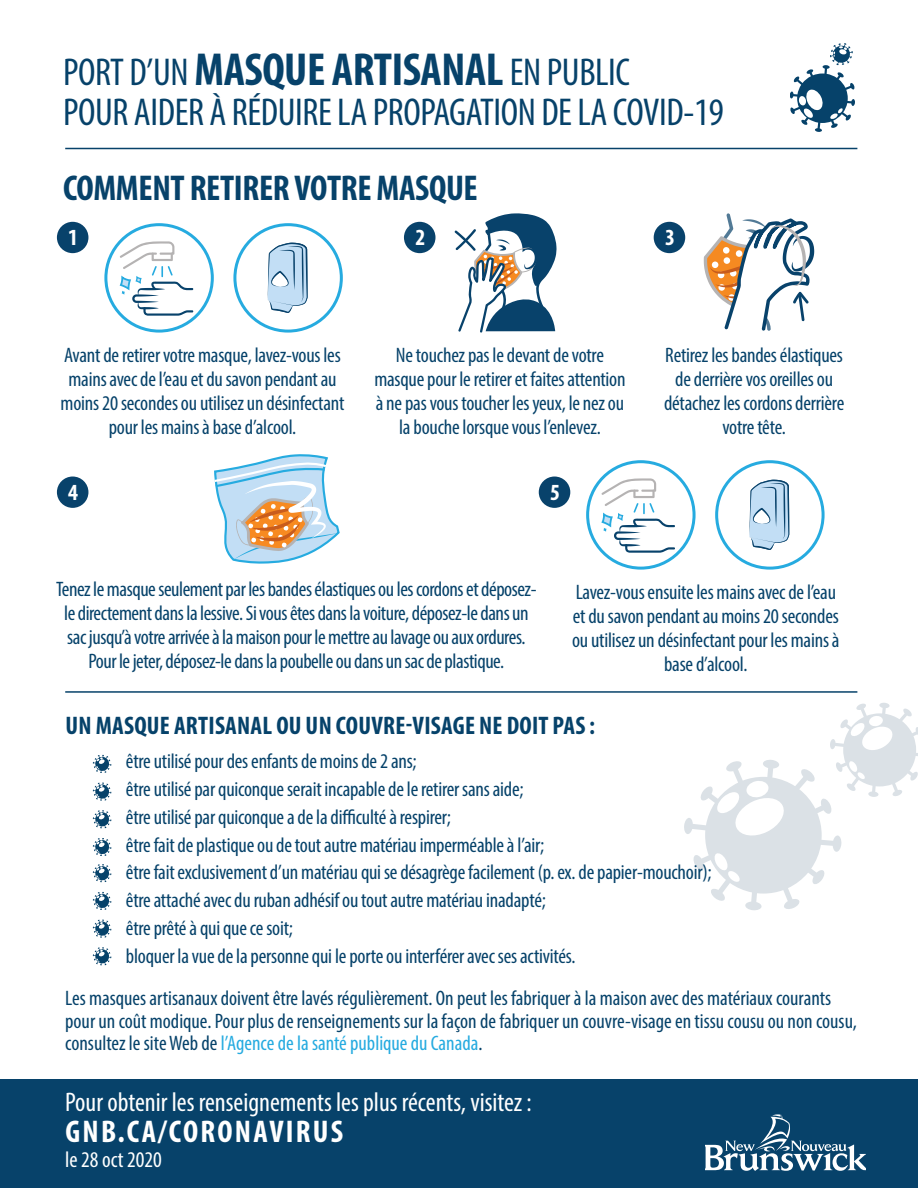
<style>
.page{position:relative;width:918px;height:1188px;background:#fff}
.page>*{position:absolute;margin:0;border:0;box-sizing:border-box;transform-origin:0 0}
.t1{font:condensed 39px/40.5px "Myriad Pro";letter-spacing:-.01em;color:#07426a}
.t2{font:700 condensed 36px "Myriad Pro";letter-spacing:-.01em;color:#07426a}
.t3{font:700 condensed 31.5px "Myriad Pro";letter-spacing:.07em;color:#fff}
.t4{font:condensed 27px "Myriad Pro";color:#fff}
.t5{font:700 condensed 25.5px "Myriad Pro";letter-spacing:.01em;color:#06426a}
.t6{font:700 condensed 23.25px "Myriad Pro";color:#fff}
.t7{font:condensed 22.5px "Myriad Pro";color:#fff}
.t8{font:condensed 21px/24px "Myriad Pro";letter-spacing:-.01em;color:#06426a;text-align:center}
.s1{font-weight:700;font-size:46.5px}
.s2{color:#26abe0}
</style>
<div class="page">
<svg style="left:267px;top:243px;width:41px;height:70px"></svg>
<div style="left:233px;top:223px;width:110px;height:110px;border:3px solid #26abe0;border-radius:50%"></div>
<svg style="left:118px;top:241px;width:76px;height:75px"></svg>
<div style="left:104px;top:223px;width:110px;height:110px;border:3px solid #26abe0;border-radius:50%"></div>
<svg style="left:455px;top:213px;width:102px;height:120px"></svg>
<svg style="left:704px;top:213px;width:110px;height:118px"></svg>
<svg style="left:214px;top:454px;width:126px;height:110px"></svg>
<svg style="left:790px;top:43px;width:65px;height:89px"></svg>
<svg style="left:684px;top:703px;width:234px;height:208px"></svg>
<hr style="left:65px;top:691px;width:792px;height:2px;background:#07426a">
<div style="left:0;top:1079px;width:918px;height:109px;background:#07426a"></div>
<svg style="left:706px;top:1114px;width:159px;height:57px"></svg>
<svg style="left:749px;top:480px;width:40px;height:70px"></svg>
<div style="left:715px;top:460px;width:110px;height:110px;border:3px solid #26abe0;border-radius:50%"></div>
<svg style="left:600px;top:478px;width:75px;height:75px"></svg>
<div style="left:586px;top:460px;width:110px;height:110px;border:3px solid #26abe0;border-radius:50%"></div>
<svg style="left:93px;top:755px;width:18px;height:18px"></svg>
<svg style="left:93px;top:783px;width:18px;height:18px"></svg>
<svg style="left:93px;top:810px;width:18px;height:18px"></svg>
<svg style="left:93px;top:838px;width:18px;height:18px"></svg>
<svg style="left:93px;top:864px;width:18px;height:18px"></svg>
<svg style="left:93px;top:892px;width:18px;height:18px"></svg>
<svg style="left:93px;top:920px;width:18px;height:18px"></svg>
<svg style="left:93px;top:947px;width:18px;height:18px"></svg>
<div style="left:57px;top:222px;width:31px;height:31px;background:#08426b;border-radius:50%"></div>
<div style="left:57px;top:477px;width:31px;height:31px;background:#08426b;border-radius:50%"></div>
<div style="left:404px;top:222px;width:31px;height:31px;background:#08426b;border-radius:50%"></div>
<div style="left:539px;top:477px;width:31px;height:31px;background:#08426b;border-radius:50%"></div>
<div style="left:654px;top:222px;width:31px;height:31px;background:#08426b;border-radius:50%"></div>
<hr style="left:65px;top:148px;width:792px;height:1px;background:#07426a">
<p class="t1" style="left:63px;top:51px;width:662px">PORT D’UN <span class="s1">MASQUE ARTISANAL</span> EN PUBLIC<br>POUR AIDER À RÉDUIRE LA PROPAGATION DE LA COVID-19</p>
<p class="t2" style="left:63px;top:166px;width:416px">COMMENT RETIRER VOTRE MASQUE</p>
<p class="t6" style="left:68px;top:223px;width:11px">1</p>
<p class="t6" style="left:415px;top:223px;width:11px">2</p>
<p class="t6" style="left:665px;top:223px;width:11px">3</p>
<p class="t8" style="left:61px;top:343px;width:285px">Avant de retirer votre masque, lavez-vous les mains avec de l’eau et du savon pendant au moins 20 secondes ou utilisez un désinfectant pour les mains à base d’alcool.</p>
<p class="t6" style="left:68px;top:478px;width:11px">4</p>
<p class="t8" style="left:374px;top:343px;width:253px">Ne touchez pas le devant de votre masque pour le retirer et faites attention à ne pas vous toucher les yeux, le nez ou la bouche lorsque vous l’enlevez.</p>
<p class="t8" style="left:664px;top:343px;width:182px">Retirez les bandes élastiques de derrière vos oreilles ou détachez les cordons derrière votre tête.</p>
<p class="t6" style="left:550px;top:478px;width:11px">5</p>
<p class="t8" style="left:56px;top:577px;width:482px">Tenez le masque seulement par les bandes élastiques ou les cordons et déposez&shy;le directement dans la lessive. Si vous êtes dans la voiture, déposez-le dans un sac jusqu’à votre arrivée à la maison pour le mettre au lavage ou aux ordures.<br>Pour le jeter, déposez-le dans la poubelle ou dans un sac de plastique.</p>
<p class="t8" style="left:572px;top:580px;width:269px">Lavez-vous ensuite les mains avec de l’eau et du savon pendant au moins 20 secondes ou utilisez un désinfectant pour les mains à base d’alcool.</p>
<p class="t5" style="left:65px;top:709px;width:531px">UN MASQUE ARTISANAL OU UN COUVRE-VISAGE NE DOIT PAS :</p>
<p class="t8" style="left:126px;top:749px;width:292px">être utilisé pour des enfants de moins de 2 ans;</p>
<p class="t8" style="left:126px;top:777px;width:399px">être utilisé par quiconque serait incapable de le retirer sans aide;</p>
<p class="t8" style="left:126px;top:805px;width:326px">être utilisé par quiconque a de la difficulté à respirer;</p>
<p class="t8" style="left:126px;top:832px;width:420px">être fait de plastique ou de tout autre matériau imperméable à l’air;</p>
<p class="t8" style="left:126px;top:860px;width:587px">être fait exclusivement d’un matériau qui se désagrège facilement (p. ex. de papier-mouchoir);</p>
<p class="t8" style="left:126px;top:888px;width:421px">être attaché avec du ruban adhésif ou tout autre matériau inadapté;</p>
<p class="t8" style="left:126px;top:916px;width:168px">être prêté à qui que ce soit;</p>
<p class="t8" style="left:126px;top:943px;width:451px">bloquer la vue de la personne qui le porte ou interférer avec ses activités.</p>
<p class="t8" style="left:65px;top:987px;width:793px;line-height:22.5px;text-align:left">Les masques artisanaux doivent être lavés régulièrement. On peut les fabriquer à la maison avec des matériaux courants pour un coût modique. Pour plus de renseignements sur la façon de fabriquer un couvre-visage en tissu cousu ou non cousu, consultez le site Web de <span class="s2">l’Agence de la santé publique du Canada</span>.</p>
<p class="t4" style="left:65px;top:1086px;width:468px">Pour obtenir les renseignements les plus récents, visitez :</p>
<p class="t3" style="left:66px;top:1112px;width:279px">GNB.CA/CORONAVIRUS</p>
<p class="t7" style="left:65px;top:1146px;width:98px">le 28 oct 2020</p>
</div>
